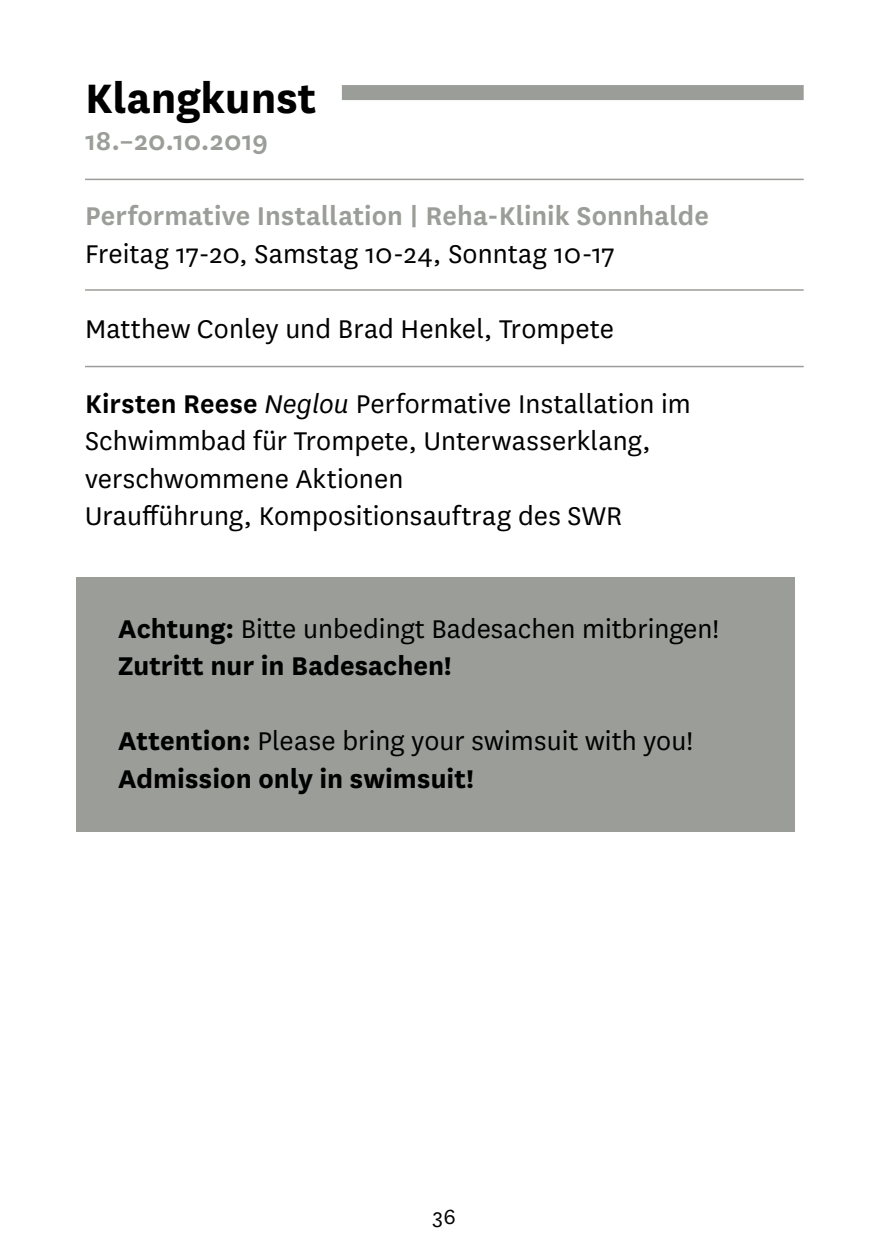
<style>
.page{position:relative;width:893px;height:1259px;background:#fff}
.page>*{position:absolute;margin:0;border:0;box-sizing:border-box;transform-origin:0 0}
.t1{font:700 48px "National";color:#000}
.t2{font:30px/37.5px "National";letter-spacing:.005em;color:#000}
.t3{font:600 30px/37.5px "National";color:#9b9e98}
.t4{font:700 30px/37.5px "National";letter-spacing:.005em;color:#000}
.t5{font:24px "National";color:#000}
.s1{font-weight:700}
.s2{font-weight:400;color:#000}
.s3{font-weight:600}
.s4{font-style:italic}
.s5{font-weight:400}
</style>
<div class="page">
<div style="left:77px;top:577px;width:718px;height:254px;background:#9b9e98"></div>
<hr style="left:85px;top:179px;width:719px;height:1px;background:#9b9e98">
<div style="left:342px;top:85px;width:462px;height:15px;background:#9b9e98"></div>
<hr style="left:85px;top:289px;width:719px;height:2px;background:#9b9e98">
<hr style="left:85px;top:366px;width:719px;height:1px;background:#9b9e98">
<h1 class="t1" style="left:85px;top:64px;width:233px">Klangkunst</h1>
<p class="t3" style="left:85px;top:120px;width:185px">18.–20.10.2019</p>
<p class="t3" style="left:85px;top:195px;width:625px">Performative Installation <span class="s1">|</span> Reha-Klinik Sonnhalde<br><span class="s2">Freitag 17-20, Samstag 10-24, Sonntag 10-17</span></p>
<p class="t2" style="left:85px;top:308px;width:530px">Matthew Conley und Brad Henkel, Trompete</p>
<p class="t2" style="left:85px;top:383px;width:607px"><span class="s3">Kirsten Reese</span> <span class="s4">Neglou</span> Performative Installation im Schwimmbad für Trompete, Unterwasserklang, verschwommene Aktionen<br>Uraufführung, Kompositionsauftrag des SWR</p>
<p class="t2" style="left:118px;top:608px;width:603px"><span class="s1">Achtung:</span> Bitte unbedingt Badesachen mitbringen!<br><span class="s1">Zutritt nur in Badesachen!</span></p>
<p class="t4" style="left:118px;top:720px;width:577px">Attention: <span class="s5">Please bring your swimsuit with you!<br></span>Admission only in swimsuit!</p>
<p class="t5" style="left:433px;top:1200px;width:24px">36</p>
</div>
